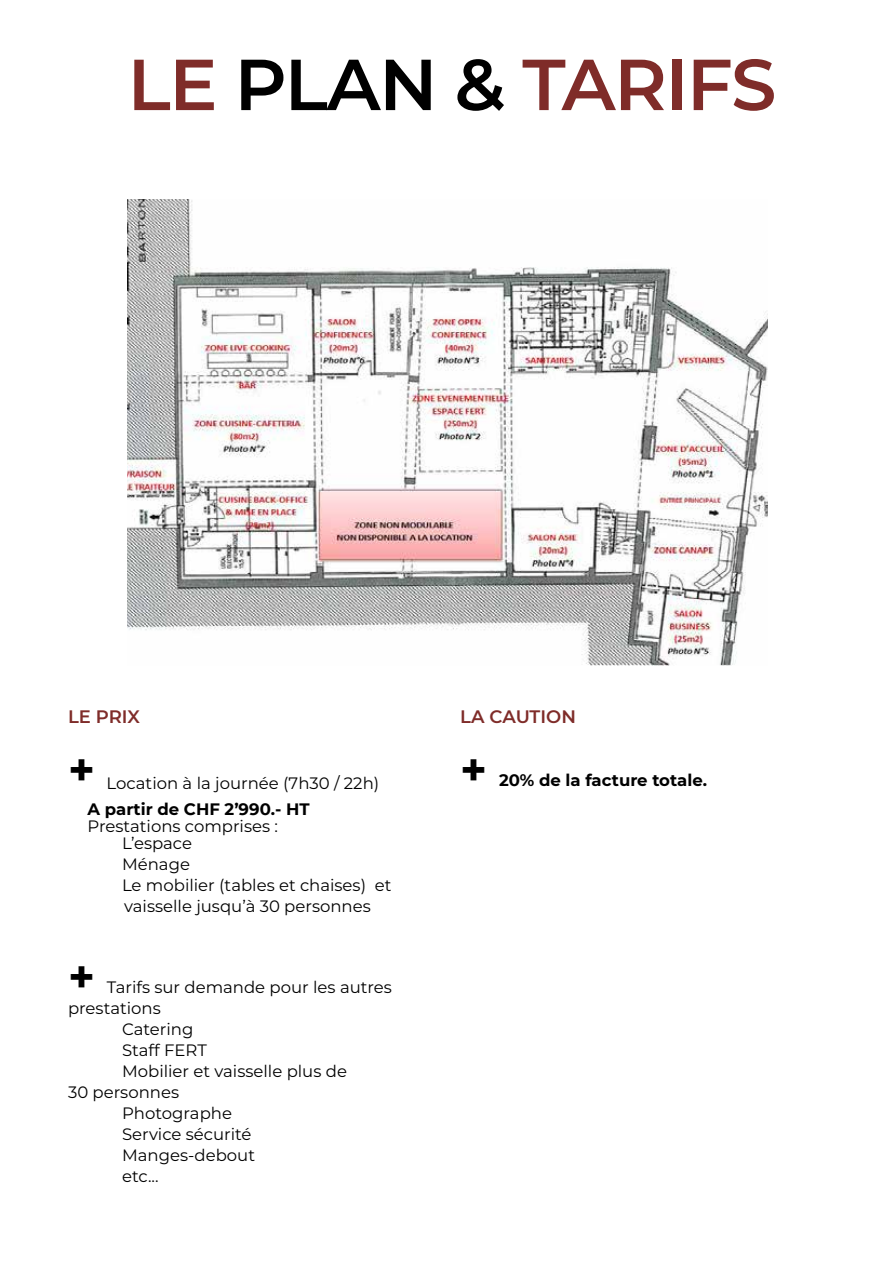
<style>
.page{position:relative;width:893px;height:1263px;background:#fff}
.page>*{position:absolute;margin:0;border:0;box-sizing:border-box;transform-origin:0 0}
.t1{font:600 72px "Montserrat";letter-spacing:-.02em;color:#7f2c29}
.t2{font:700 45px "Montserrat";color:#000}
.t3{font:600 18px "Montserrat";color:#7f2c29}
.t4{font:16.5px/21px "Montserrat";color:#000}
.t5{font:700 16.5px "Montserrat";color:#000}
.s1{color:#000}
</style>
<div class="page">
<img style="left:128px;top:200px;width:639px;height:465px">
<h1 class="t1" style="left:128px;top:33px;width:650px">LE <span class="s1">PLAN &amp;</span> TARIFS</h1>
<p class="t3" style="left:68px;top:704px;width:74px">LE PRIX</p>
<h2 class="t2" style="left:68px;top:738px;width:28px">+</h2>
<p class="t4" style="left:107px;top:772px;width:274px">Location à la journée (7h30 / 22h)</p>
<p class="t5" style="left:88px;top:797px;width:224px">A partir de CHF 2’990.- HT</p>
<p class="t4" style="left:122px;top:817px;width:157px;line-height:17.1px;text-indent:-35px">Prestations comprises :<br>L’espace</p>
<p class="t4" style="left:122px;top:853px;width:271px">Ménage<br>Le mobilier (tables et chaises) et vaisselle jusqu’à 30 personnes</p>
<h2 class="t2" style="left:68px;top:944px;width:28px">+</h2>
<p class="t4" style="left:107px;top:976px;width:287px">Tarifs sur demande pour les autres</p>
<p class="t4" style="left:68px;top:997px;width:94px">prestations</p>
<p class="t4" style="left:122px;top:1018px;width:73px">Catering</p>
<p class="t4" style="left:122px;top:1039px;width:86px">Staff FERT</p>
<p class="t4" style="left:122px;top:1060px;width:226px">Mobilier et vaisselle plus de</p>
<p class="t4" style="left:68px;top:1081px;width:113px">30 personnes</p>
<p class="t4" style="left:122px;top:1102px;width:112px">Photographe</p>
<p class="t4" style="left:122px;top:1123px;width:131px">Service sécurité</p>
<p class="t4" style="left:122px;top:1144px;width:135px">Manges-debout</p>
<p class="t4" style="left:122px;top:1165px;width:38px">etc...</p>
<p class="t3" style="left:460px;top:704px;width:117px">LA CAUTION</p>
<h2 class="t2" style="left:460px;top:738px;width:28px">+</h2>
<p class="t5" style="left:499px;top:769px;width:210px">20% de la facture totale.</p>
</div>
